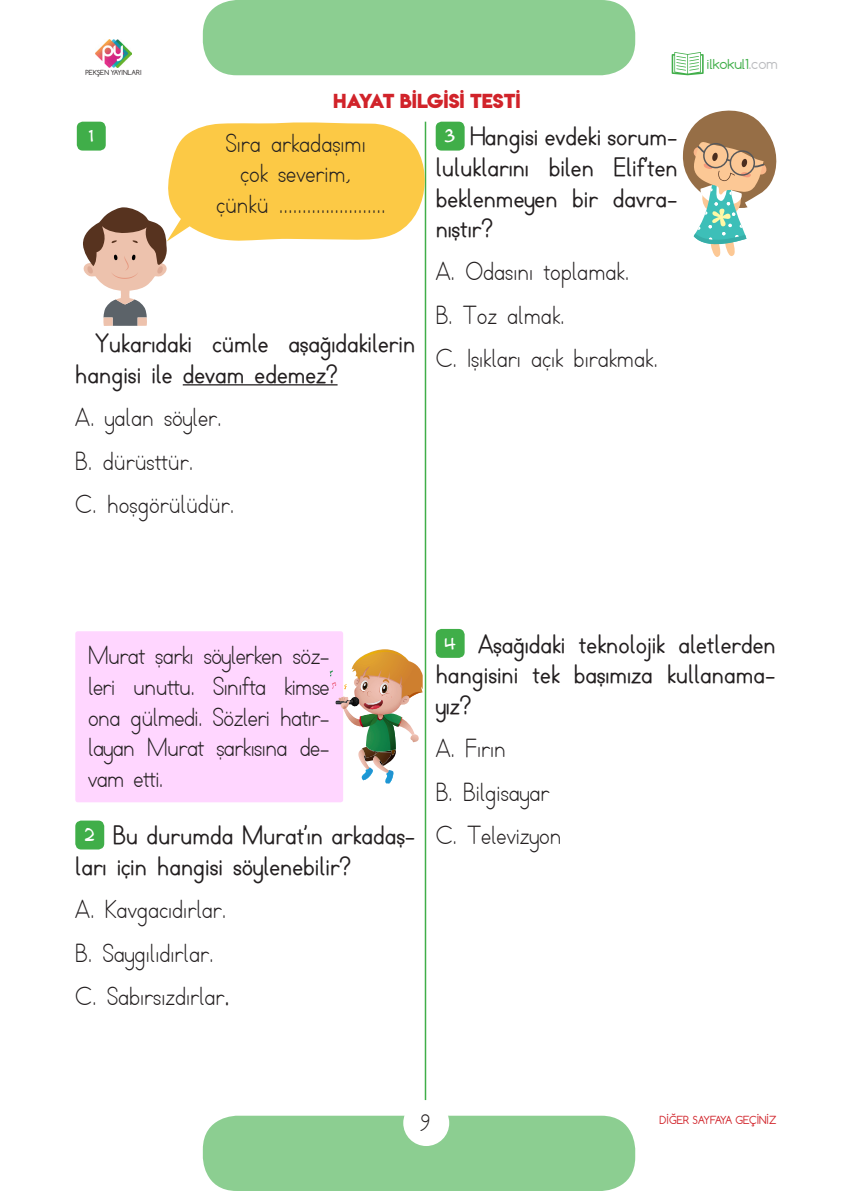
<style>
.page{position:relative;width:851px;height:1191px;background:#fff}
.page>*{position:absolute;margin:0;border:0;box-sizing:border-box;transform-origin:0 0}
.t1{font:25.5px/30.6px "TTKB Dik Temel Abece";color:#231f20;text-align:justify}
.t2{font:700 25.5px/30.6px "TTKB Dik Temel Abece";color:#231f20;text-align:justify}
.t3{font:23.25px "TTKB Dik Temel Abece";color:#231f20}
.t4{font:18px "Lemon Milkbold";color:#d1232a}
.t5{font:15px "Karikatura";color:#fff}
.t6{font:12.9px "Comfortaa";color:#40ae49}
.t7{font:10.5px "Comfortaa";color:#d1232a}
.t8{font:6.6px "Comfortaa";color:#231f20}
.s1{color:#bcbdc0}
.s2{font-weight:700}
</style>
<div class="page">
<div style="left:203px;top:0;width:432px;height:75px;background:#8cce91;border-radius:34px"></div>
<div style="left:203px;top:1115px;width:432px;height:76px;background:#8cce91;border-radius:34px"></div>
<svg style="left:671px;top:52px;width:32px;height:23px"></svg>
<img style="left:96px;top:39px;width:35px;height:28px">
<div style="left:403px;top:1100px;width:46px;height:46px;background:#fff;border-radius:50%"></div>
<hr style="left:424px;top:122px;width:2px;height:978px;background:#40ae49">
<div style="left:435px;top:629px;width:29px;height:29px;background:#40ae49;border-radius:6px"></div>
<div style="left:435px;top:122px;width:29px;height:29px;background:#40ae49;border-radius:6px"></div>
<hr style="left:183px;top:384px;width:154px;height:1px;background:#231f20">
<div style="left:77px;top:122px;width:29px;height:29px;background:#40ae49;border-radius:6px"></div>
<svg style="left:80px;top:121px;width:345px;height:205px"></svg>
<div style="left:75px;top:820px;width:29px;height:29px;background:#40ae49;border-radius:6px"></div>
<div style="left:75px;top:631px;width:268px;height:171px;background:#ffd6ff;border-radius:3px"></div>
<svg style="left:329px;top:649px;width:93px;height:134px"></svg>
<img style="left:343px;top:690px;width:42px;height:37px">
<svg style="left:682px;top:110px;width:95px;height:147px"></svg>
<p class="t8" style="left:85px;top:69px;width:58px">PEKŞEN YAYINLARI</p>
<p class="t4" style="left:333px;top:88px;width:189px">HAYAT BİLGİSİ TESTİ</p>
<p class="t5" style="left:88px;top:126px;width:7px">1</p>
<p class="t1" style="left:226px;top:128px;width:142px">Sıra arkadaşımı</p>
<p class="t1" style="left:240px;top:159px;width:113px">çok severim,</p>
<p class="t1" style="left:216px;top:190px;width:171px">çünkü .......................</p>
<p class="t2" style="left:75px;top:329px;width:341px;text-indent:20px">Yukarıdaki cümle aşağıdakilerin hangisi ile devam edemez?</p>
<p class="t1" style="left:75px;top:403px;width:148px">A. yalan söyler.</p>
<p class="t1" style="left:75px;top:446px;width:119px">B. dürüsttür.</p>
<p class="t1" style="left:75px;top:489px;width:161px">C. hoşgörülüdür.</p>
<p class="t2" style="left:435px;top:122px;width:243px;text-indent:35px">Hangisi evdeki sorum&shy;luluklarını bilen Elif’ten beklenmeyen bir davra&shy;nıştır?</p>
<p class="t1" style="left:435px;top:257px;width:195px">A. Odasını toplamak.</p>
<p class="t1" style="left:435px;top:300px;width:131px">B. Toz almak.</p>
<p class="t1" style="left:435px;top:344px;width:224px">C. Işıkları açık bırakmak.</p>
<p class="t5" style="left:444px;top:126px;width:13px">3</p>
<p class="t6" style="left:706px;top:56px;width:72px">ilkokul1<span class="s1">.com</span></p>
<p class="t1" style="left:88px;top:641px;width:243px">Murat şarkı söylerken söz&shy;leri unuttu. Sınıfta kimse ona gülmedi. Sözleri hatır&shy;layan Murat şarkısına de&shy;vam etti.</p>
<p class="t2" style="left:75px;top:821px;width:341px;text-indent:37px">Bu durumda Murat’ın arkadaş&shy;ları için hangisi söylenebilir?</p>
<p class="t1" style="left:75px;top:894px;width:153px">A. Kavgacıdırlar.</p>
<p class="t1" style="left:75px;top:938px;width:140px">B. Saygılıdırlar.</p>
<p class="t1" style="left:75px;top:981px;width:156px">C. Sabırsızdırlar<span class="s2">.</span></p>
<p class="t5" style="left:84px;top:824px;width:12px">2</p>
<p class="t2" style="left:435px;top:629px;width:341px;text-indent:42px">Aşağıdaki teknolojik aletlerden hangisini tek başımıza kullanama&shy;yız?</p>
<p class="t1" style="left:435px;top:733px;width:72px">A. Fırın</p>
<p class="t1" style="left:435px;top:777px;width:115px">B. Bilgisayar</p>
<p class="t1" style="left:435px;top:820px;width:127px">C. Televizyon</p>
<p class="t5" style="left:444px;top:633px;width:13px">4</p>
<p class="t3" style="left:419px;top:1109px;width:13px">9</p>
<p class="t7" style="left:659px;top:1113px;width:118px">DİĞER SAYFAYA GEÇİNİZ</p>
</div>
